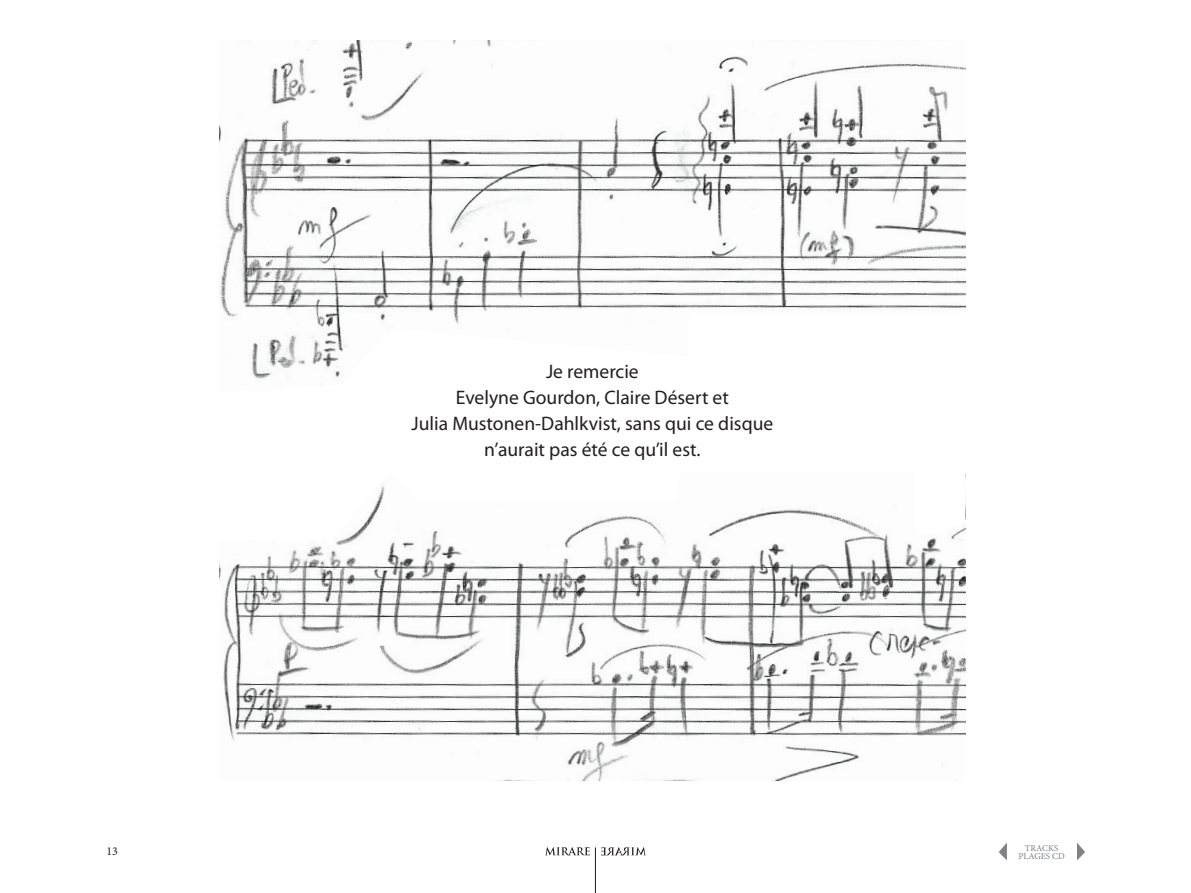
<style>
.page{position:relative;width:1191px;height:893px;background:#fff}
.page>*{position:absolute;margin:0;border:0;box-sizing:border-box;transform-origin:0 0}
.t1{font:19.65px/26.1px "Myriad Pro";color:#231f20;text-align:center}
.t2{font:12px "Minion Pro";color:#231f20}
.t3{font:9px/7.5px "Minion Pro";color:#808285;text-align:center}
</style>
<div class="page">
<svg style="left:999px;top:843px;width:8px;height:17px"></svg>
<svg style="left:1077px;top:843px;width:8px;height:17px"></svg>
<svg style="left:545px;top:847px;width:45px;height:8px"></svg>
<svg style="left:601px;top:847px;width:45px;height:8px"></svg>
<hr style="left:595px;top:847px;width:1px;height:46px;background:#231f20">
<img style="left:219px;top:41px;width:746px;height:287px">
<img style="left:219px;top:509px;width:746px;height:272px">
<svg style="left:219px;top:328px;width:482px;height:212px"></svg>
<div style="left:689px;top:314px;width:276px;height:123px;background:#fff"></div>
<svg style="left:913px;top:509px;width:52px;height:24px"></svg>
<p class="t1" style="left:411px;top:359px;width:363px">Je remercie<br>Evelyne Gourdon, Claire Désert et<br>Julia Mustonen-Dahlkvist, sans qui ce disque n’aurait pas été ce qu’il est.</p>
<p class="t2" style="left:106px;top:843px;width:13px">13</p>
<p class="t3" style="left:1018px;top:844px;width:48px">TRACKS<br>PLAGES CD</p>
</div>
